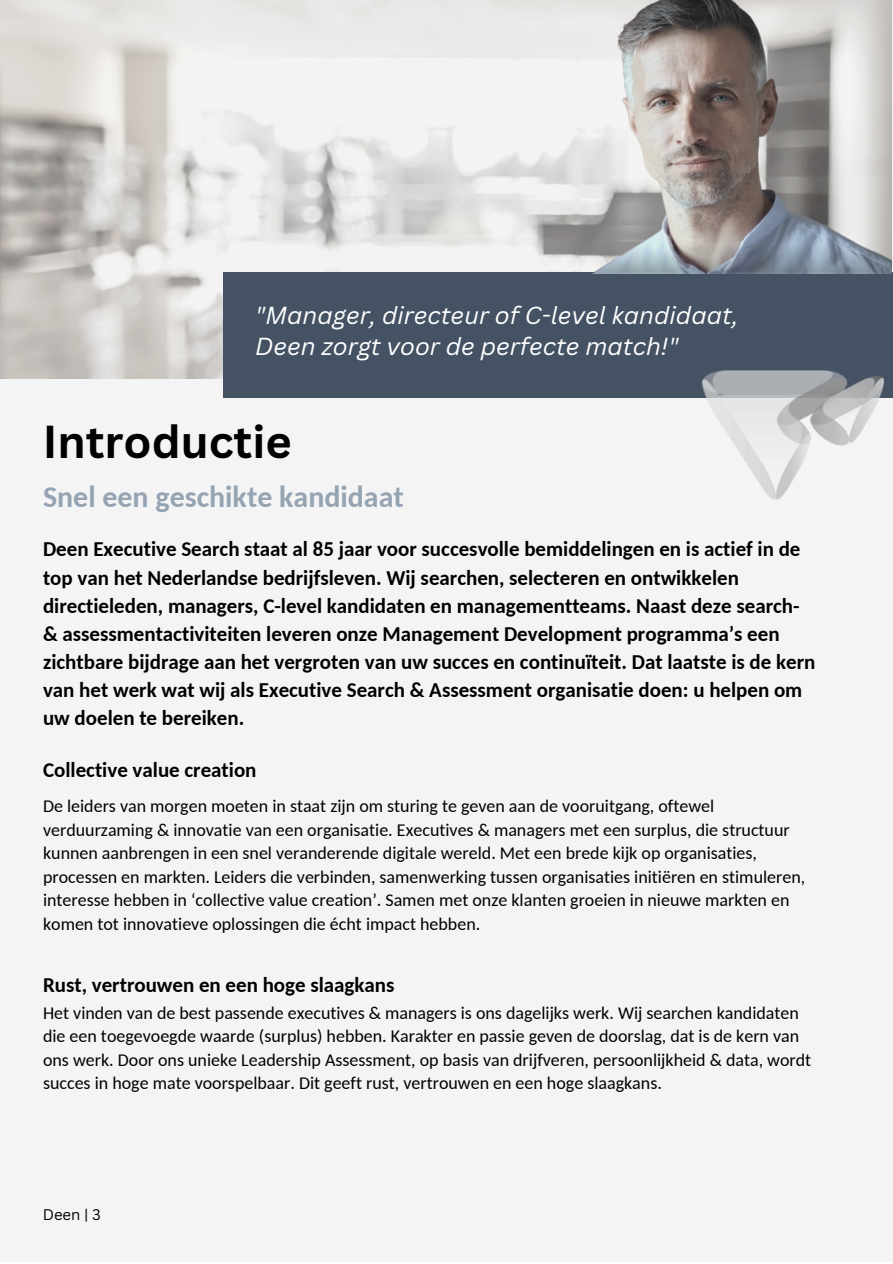
<style>
.page{position:relative;width:893px;height:1264px;background:#fff}
.page>*{position:absolute;margin:0;border:0;box-sizing:border-box;transform-origin:0 0}
.t1{font:700 44.85px "Canva Sans";color:#000}
.t2{font:700 30px "Carlito";color:#95a4b3}
.t3{font:italic 24px/31.5px "Canva Sans";color:#fff}
.t4{font:700 21px/28px "Carlito";color:#000}
.t5{font:18px/23.5px "Carlito";color:#000}
.t6{font:15px "Canva Sans";color:#000}
</style>
<div class="page">
<div style="left:0;top:0;width:892px;height:1261px;background:#f4f4f4"></div>
<img style="left:0;top:0;width:481px;height:379px">
<div style="left:223px;top:272px;width:669px;height:126px;background:#445264"></div>
<img style="left:701px;top:370px;width:183px;height:130px">
<img style="left:481px;top:0;width:410px;height:273px">
<p class="t3" style="left:255px;top:298px;width:484px">"Manager, directeur of C-level kandidaat,<br>Deen zorgt voor de perfecte match!"</p>
<p class="t1" style="left:43px;top:410px;width:250px">Introductie</p>
<p class="t2" style="left:43px;top:484px;width:362px">Snel een geschikte kandidaat</p>
<p class="t4" style="left:43px;top:537px;width:758px">Deen Executive Search staat al 85 jaar voor succesvolle bemiddelingen en is actief in de top van het Nederlandse bedrijfsleven. Wij searchen, selecteren en ontwikkelen directieleden, managers, C-level kandidaten en managementteams. Naast deze search-</p>
<p class="t4" style="left:43px;top:621px;width:773px">&amp; assessmentactiviteiten leveren onze Management Development programma’s een zichtbare bijdrage aan het vergroten van uw succes en continuïteit. Dat laatste is de kern van het werk wat wij als Executive Search &amp; Assessment organisatie doen: u helpen om uw doelen te bereiken.</p>
<p class="t4" style="left:43px;top:757px;width:215px">Collective value creation</p>
<p class="t5" style="left:43px;top:795px;width:763px">De leiders van morgen moeten in staat zijn om sturing te geven aan de vooruitgang, oftewel verduurzaming &amp; innovatie van een organisatie. Executives &amp; managers met een surplus, die structuur kunnen aanbrengen in een snel veranderende digitale wereld. Met een brede kijk op organisaties, processen en markten. Leiders die verbinden, samenwerking tussen organisaties initiëren en stimuleren, interesse hebben in ‘collective value creation’. Samen met onze klanten groeien in nieuwe markten en komen tot innovatieve oplossingen die écht impact hebben.</p>
<p class="t4" style="left:43px;top:973px;width:353px">Rust, vertrouwen en een hoge slaagkans</p>
<p class="t5" style="left:43px;top:1002px;width:769px">Het vinden van de best passende executives &amp; managers is ons dagelijks werk. Wij searchen kandidaten die een toegevoegde waarde (surplus) hebben. Karakter en passie geven de doorslag, dat is de kern van ons werk. Door ons unieke Leadership Assessment, op basis van drijfveren, persoonlijkheid &amp; data, wordt succes in hoge mate voorspelbaar. Dit geeft rust, vertrouwen en een hoge slaagkans.</p>
<p class="t6" style="left:43px;top:1203px;width:60px">Deen | 3</p>
</div>
